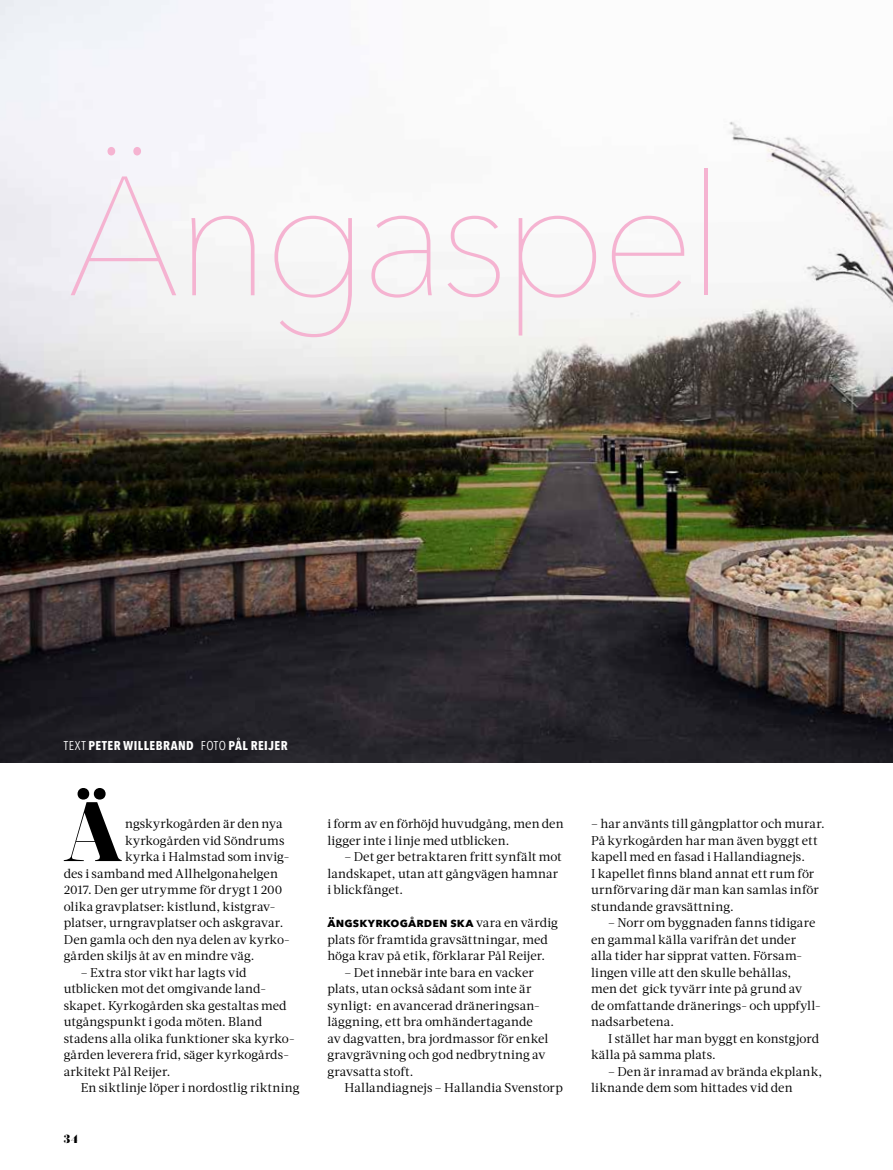
<style>
.page{position:relative;width:893px;height:1170px;background:#fff}
.page>*{position:absolute;margin:0;border:0;box-sizing:border-box;transform-origin:0 0}
.t1{font:200 167.7px "Avenir Next";letter-spacing:-.04em;color:#f5b3d1}
.t2{font:900 83.4px "Acta Display";color:#000}
.t3{font:12.75px/16.5px "Acta";letter-spacing:.005em;color:#000}
.t4{font:700 12.75px "Avenir Next Condensed";letter-spacing:.035em;color:#fff}
.t5{font:700 12.75px "Avenir Next";letter-spacing:.015em;color:#000}
.t6{font:900 12.75px "Acta Display";color:#000}
.s1{font-weight:400}
.s2{font-family:"Acta";font-weight:400}
</style>
<div class="page">
<img style="left:0;top:0;width:893px;height:762px">
<h1 class="t1" style="left:68px;top:95px;width:659px">Ängaspel</h1>
<p class="t4" style="left:64px;top:738px;width:225px"><span class="s1">TEXT</span> PETER WILLEBRAND <span class="s1">FOTO</span> PÅL REIJER</p>
<h2 class="t2" style="left:63px;top:781px;width:60px">Ä</h2>
<p class="t3" style="left:125px;top:815px;width:159px">ngskyrkogården är den nya</p>
<p class="t3" style="left:125px;top:831px;width:161px">kyrkogården vid Söndrums</p>
<p class="t3" style="left:125px;top:848px;width:166px">kyrka i Halmstad som invig-</p>
<p class="t3" style="left:64px;top:864px;width:216px">des i samband med Allhelgonahelgen</p>
<p class="t3" style="left:64px;top:881px;width:220px">2017. Den ger utrymme för drygt 1 200</p>
<p class="t3" style="left:64px;top:897px;width:213px">olika gravplatser: kistlund, kistgrav-</p>
<p class="t3" style="left:64px;top:914px;width:221px">platser, urngravplatser och askgravar.</p>
<p class="t3" style="left:64px;top:930px;width:228px">Den gamla och den nya delen av kyrko-</p>
<p class="t3" style="left:64px;top:947px;width:192px">gården skiljs åt av en mindre väg.</p>
<p class="t3" style="left:64px;top:963px;width:232px;text-indent:17px">– Extra stor vikt har lagts vid utblicken mot det omgivande land&shy;skapet. Kyrkogården ska gestaltas med utgångspunkt i goda möten. Bland stadens alla olika funktioner ska kyrko&shy;gården leverera frid, säger kyrkogårds&shy;arkitekt Pål Reijer.</p>
<p class="t3" style="left:81px;top:1079px;width:220px">En siktlinje löper i nordostlig riktning</p>
<p class="t6" style="left:64px;top:1130px;width:16px">34</p>
<p class="t3" style="left:327px;top:815px;width:238px">i form av en förhöjd huvudgång, men den ligger inte i linje med utblicken.</p>
<p class="t3" style="left:327px;top:848px;width:236px;text-indent:17px">– Det ger betraktaren fritt synfält mot landskapet, utan att gångvägen hamnar i blickfånget.</p>
<p class="t5" style="left:327px;top:911px;width:232px">ängskyrkogården ska <span class="s2">vara en värdig</span></p>
<p class="t3" style="left:327px;top:930px;width:222px">plats för framtida gravsättningar, med höga krav på etik, förklarar Pål Reijer.</p>
<p class="t3" style="left:327px;top:963px;width:222px;text-indent:17px">– Det innebär inte bara en vacker plats, utan också sådant som inte är synligt: en avancerad dräneringsan&shy;läggning, ett bra omhändertagande av dagvatten, bra jordmassor för enkel gravgrävning och god nedbrytning av gravsatta stoft.</p>
<p class="t3" style="left:344px;top:1079px;width:220px">Hallandiagnejs – Hallandia Svenstorp</p>
<p class="t3" style="left:591px;top:815px;width:235px">– har använts till gångplattor och murar.<br>På kyrkogården har man även byggt ett kapell med en fasad i Hallandiagnejs.<br>I kapellet finns bland annat ett rum för urnförvaring där man kan samlas inför stundande gravsättning.</p>
<p class="t3" style="left:591px;top:914px;width:231px;text-indent:17px">– Norr om byggnaden fanns tidigare en gammal källa varifrån det under alla tider har sipprat vatten. Försam&shy;lingen ville att den skulle behållas,<br>men det gick tyvärr inte på grund av<br>de omfattande dränerings- och uppfyll&shy;nadsarbetena.</p>
<p class="t3" style="left:591px;top:1029px;width:230px;text-indent:17px">I stället har man byggt en konstgjord källa på samma plats.</p>
<p class="t3" style="left:591px;top:1062px;width:233px;text-indent:17px">– Den är inramad av brända ekplank, liknande dem som hittades vid den</p>
</div>
